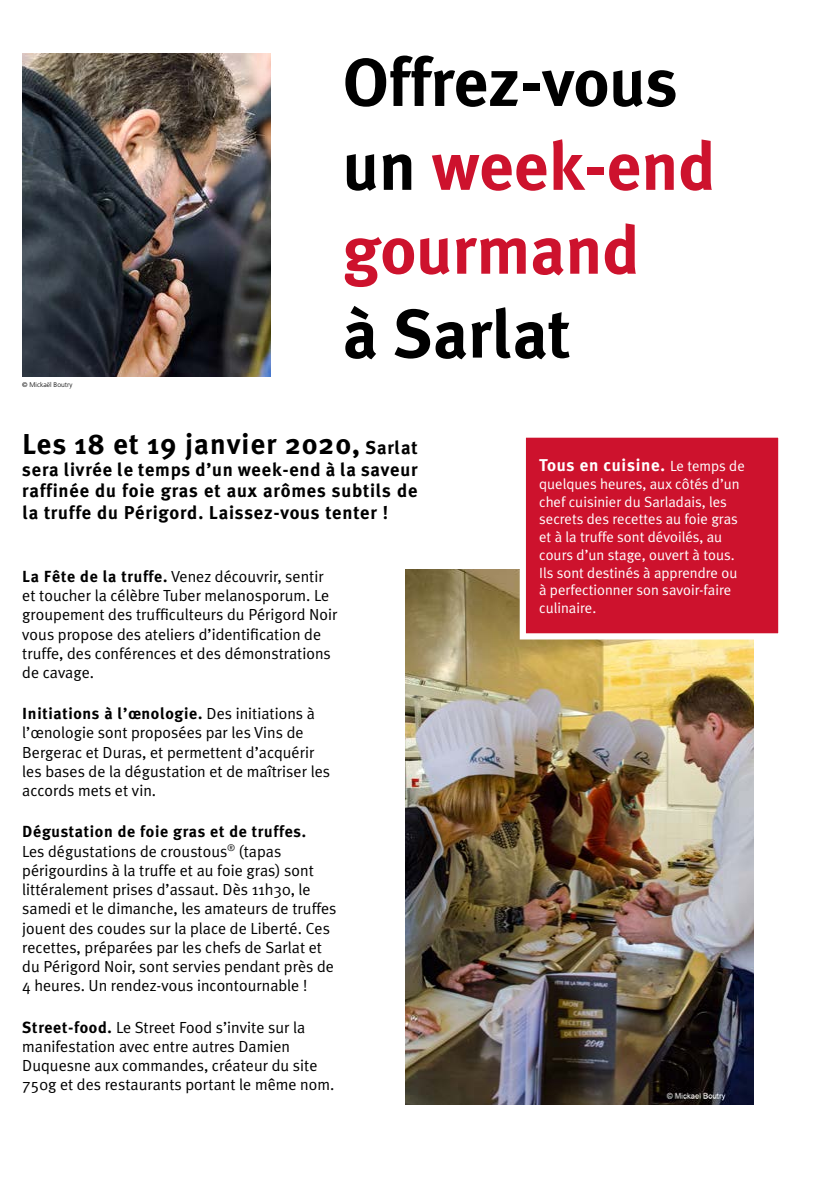
<style>
.page{position:relative;width:840px;height:1191px;background:#fff}
.page>*{position:absolute;margin:0;border:0;box-sizing:border-box;transform-origin:0 0}
.t1{font:700 68px/83.8px "Meta Plus";color:#cd122d}
.t2{font:700 68px "Meta Plus";color:#000}
.t3{font:700 28.8px "Meta Plus";letter-spacing:.04em;color:#000}
.t4{font:700 18.6px/21.8px "Meta Plus";letter-spacing:.04em;color:#000;text-align:justify}
.t5{font:700 17px "Meta Plus";letter-spacing:.04em;color:#fff}
.t6{font:16px/19.2px "Meta Plus Normal";color:#000}
.t7{font:700 16px "Meta Plus";letter-spacing:.04em;color:#000}
.t8{font:14.8px/17.6px "Meta Plus Normal";color:#fff}
.t9{font:300 6.8px "Frutiger";color:#000}
.s1{color:#000}
.s2{font-size:18.6px}
.s3{font-family:"Meta Plus";font-weight:700}
.s4{font-family:"Meta Plus Normal";font-weight:400}
.s5{font-family:"Meta Plus Normal";font-weight:400;font-size:14.8px}
</style>
<div class="page">
<img style="left:405px;top:569px;width:348px;height:535px">
<div style="left:522px;top:434px;width:258px;height:202px;background:#cd122d"></div>
<div style="left:519px;top:431px;width:265px;height:208px;border:6px solid #fff"></div>
<img style="left:22px;top:53px;width:248px;height:323px">
<p class="t9" style="left:22px;top:381px;width:52px">© Mickaël Boutry</p>
<h1 class="t1" style="left:342px;top:40px;width:374px"><span class="s1">Offrez-vous un</span> week-end gourmand</h1>
<h1 class="t2" style="left:342px;top:295px;width:229px">à Sarlat</h1>
<h2 class="t3" style="left:22px;top:427px;width:396px">Les 18 et 19 janvier 2020, <span class="s2">Sarlat</span></h2>
<p class="t4" style="left:22px;top:458px;width:396px">sera livrée le temps d’un week-end à la saveur raffinée du foie gras et aux arômes subtils de la truffe du Périgord. Laissez-vous tenter !</p>
<p class="t6" style="left:22px;top:566px;width:316px"><span class="s3">La Fête de la truffe.</span> Venez découvrir, sentir et toucher la célèbre Tuber melanosporum. Le groupement des trufficulteurs du Périgord Noir vous propose des ateliers d’identification de truffe, des conférences et des démonstrations de cavage.</p>
<p class="t7" style="left:22px;top:704px;width:294px">Initiations à l’œnologie. <span class="s4">Des initiations à</span></p>
<p class="t6" style="left:22px;top:723px;width:309px">l’œnologie sont proposées par les Vins de Bergerac et Duras, et permettent d’acquérir les bases de la dégustation et de maîtriser les accords mets et vin.</p>
<p class="t7" style="left:22px;top:822px;width:285px">Dégustation de foie gras et de truffes.</p>
<p class="t6" style="left:22px;top:841px;width:315px">Les dégustations de croustous<sup>®</sup> (tapas périgourdins à la truffe et au foie gras) sont littéralement prises d’assaut. Dès 11h30, le samedi et le dimanche, les amateurs de truffes jouent des coudes sur la place de Liberté. Ces recettes, préparées par les chefs de Sarlat et du Périgord Noir, sont servies pendant près de 4 heures. Un rendez-vous incontournable !</p>
<p class="t6" style="left:22px;top:1017px;width:313px"><span class="s3">Street-food.</span> Le Street Food s’invite sur la manifestation avec entre autres Damien Duquesne aux commandes, créateur du site 750g et des restaurants portant le même nom.</p>
<p class="t5" style="left:539px;top:455px;width:207px">Tous en cuisine. <span class="s5">Le temps de</span></p>
<p class="t8" style="left:539px;top:475px;width:202px">quelques heures, aux côtés d’un chef cuisinier du Sarladais, les secrets des recettes au foie gras et à la truffe sont dévoilés, au cours d’un stage, ouvert à tous.<br>Ils sont destinés à apprendre ou à perfectionner son savoir-faire culinaire.</p>
</div>
